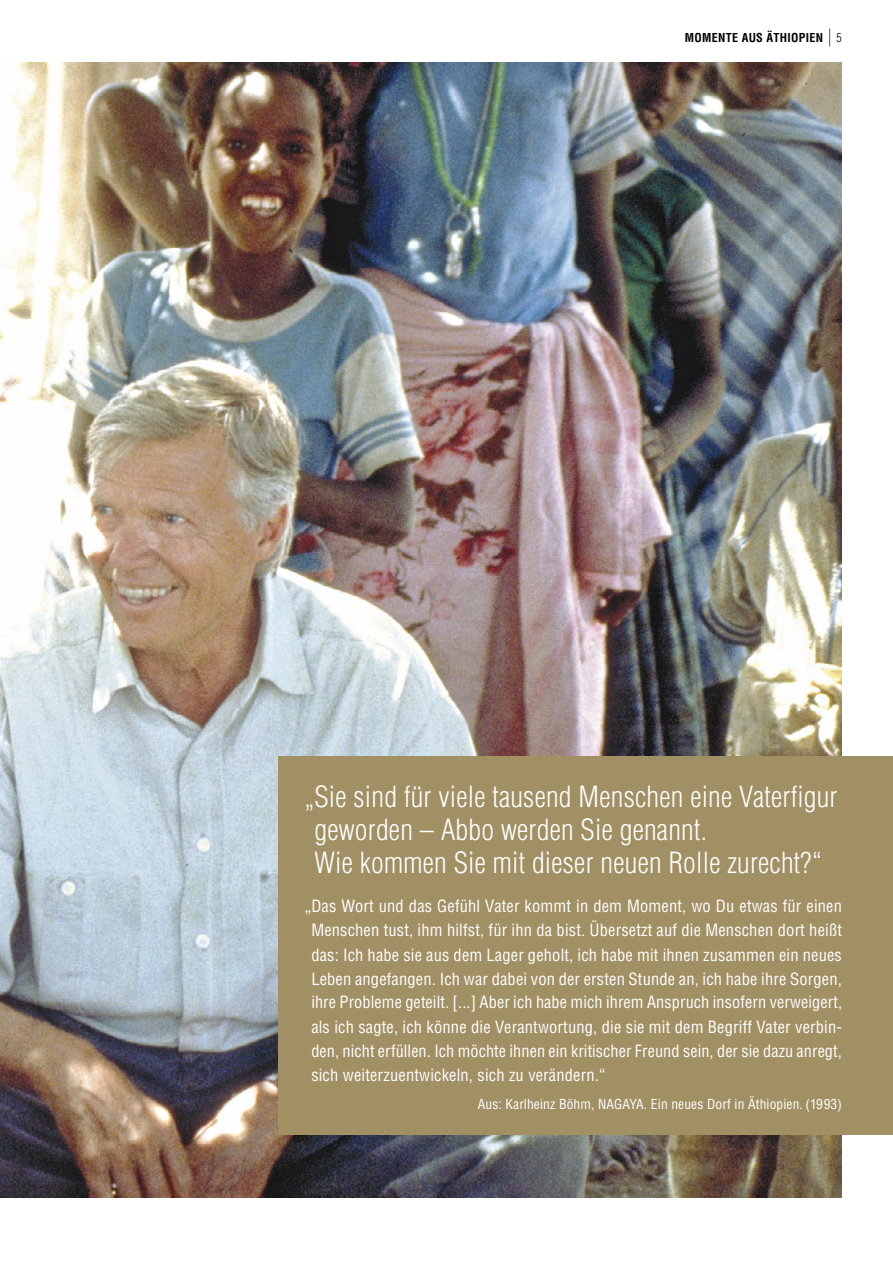
<style>
.page{position:relative;width:893px;height:1263px;background:#fff}
.page>*{position:absolute;margin:0;border:0;box-sizing:border-box;transform-origin:0 0}
.t1{font:300 condensed 28.5px/33px "Helvetica";letter-spacing:.01em;color:#fff}
.t2{font:condensed 16.5px/24px "Helvetica";letter-spacing:.01em;color:#fff;text-align:justify}
.t3{font:condensed 13.5px "Helvetica";letter-spacing:.01em;color:#fff}
.t4{font:700 condensed 12px "Helvetica";letter-spacing:.025em;color:#000}
.s1{font-weight:300;font-size:18px}
.s2{font-weight:300}
</style>
<div class="page">
<img style="left:0;top:63px;width:842px;height:1134px">
<div style="left:279px;top:756px;width:614px;height:378px;background:#a29065"></div>
<p class="t4" style="left:685px;top:30px;width:158px">MOMENTE AUS ÄTHIOPIEN <span class="s1">|</span> <span class="s2">5</span></p>
<h1 class="t1" style="left:314px;top:780px;width:525px;text-indent:-10px">„Sie sind für viele tausend Menschen eine Vaterfigur geworden – Abbo werden Sie genannt.<br>Wie kommen Sie mit dieser neuen Rolle zurecht?“</h1>
<p class="t2" style="left:311px;top:894px;width:532px;text-indent:-7px">„Das Wort und das Gefühl Vater kommt in dem Moment, wo Du etwas für einen Menschen tust, ihm hilfst, für ihn da bist. Übersetzt auf die Menschen dort heißt das: Ich habe sie aus dem Lager geholt, ich habe mit ihnen zusammen ein neues Leben angefangen. Ich war dabei von der ersten Stunde an, ich habe ihre Sorgen, ihre Probleme geteilt. [...] Aber ich habe mich ihrem Anspruch insofern verweigert, als ich sagte, ich könne die Verantwortung, die sie mit dem Begriff Vater verbin&shy;den, nicht erfüllen. Ich möchte ihnen ein kritischer Freund sein, der sie dazu anregt, sich weiterzuentwickeln, sich zu verändern.“</p>
<p class="t3" style="left:478px;top:1096px;width:366px">Aus: Karlheinz Böhm, NAGAYA. Ein neues Dorf in Äthiopien. (1993)</p>
</div>
